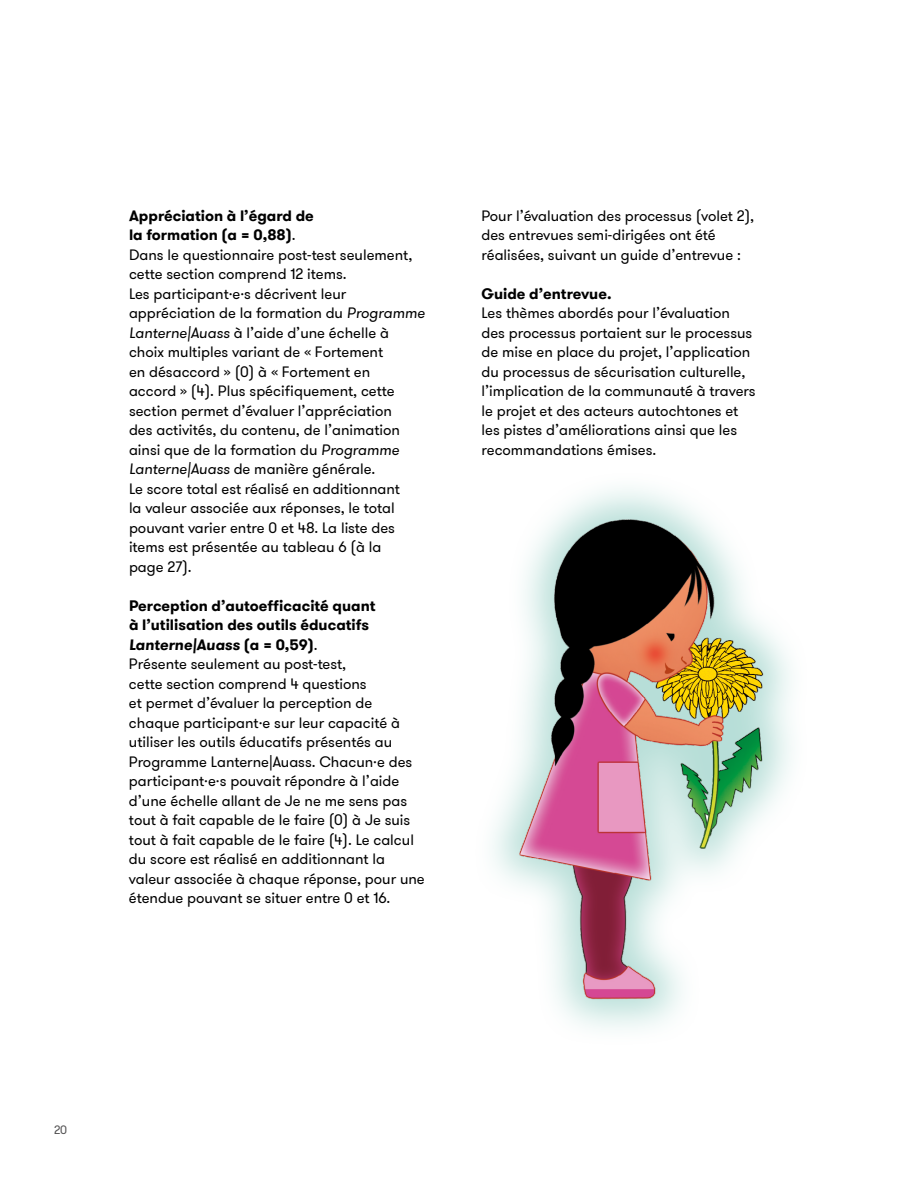
<style>
.page{position:relative;width:918px;height:1188px;background:#fff}
.page>*{position:absolute;margin:0;border:0;box-sizing:border-box;transform-origin:0 0}
.t1{font:15px/19.5px "GT Walsheim";color:#000}
.t2{font:700 15px "GT Walsheim";color:#000}
.t3{font:12px "GT Walsheim";color:#535253}
.s1{font-weight:700}
.s2{font-style:italic}
</style>
<div class="page">
<div style="left:473px;top:471px;width:336px;height:575px;background:#a0d4cb;opacity:.75"></div>
<img style="left:507px;top:492px;width:263px;height:554px">
<p class="t1" style="left:129px;top:206px;width:298px"><span class="s1">Appréciation à l’égard de<br>la formation (a = 0,88)</span>.<br>Dans le questionnaire post-test seulement, cette section comprend 12 items.<br>Les participant·e·s décrivent leur appréciation de la formation du <span class="s2">Programme Lanterne|Auass</span> à l’aide d’une échelle à choix multiples variant de « Fortement<br>en désaccord » (0) à « Fortement en<br>accord » (4). Plus spécifiquement, cette section permet d’évaluer l’appréciation<br>des activités, du contenu, de l’animation ainsi que de la formation du <span class="s2">Programme Lanterne|Auass</span> de manière générale.<br>Le score total est réalisé en additionnant<br>la valeur associée aux réponses, le total pouvant varier entre 0 et 48. La liste des items est présentée au tableau 6 (à la<br>page 27).</p>
<p class="t1" style="left:129px;top:596px;width:297px"><span class="s1">Perception d’autoefficacité quant<br>à l’utilisation des outils éducatifs Lanterne|Auass (a = 0,59)</span>.<br>Présente seulement au post-test,<br>cette section comprend 4 questions<br>et permet d’évaluer la perception de chaque participant·e sur leur capacité à utiliser les outils éducatifs présentés au Programme Lanterne|Auass. Chacun·e des participant·e·s pouvait répondre à l’aide d’une échelle allant de Je ne me sens pas tout à fait capable de le faire (0) à Je suis tout à fait capable de le faire (4). Le calcul du score est réalisé en additionnant la valeur associée à chaque réponse, pour une étendue pouvant se situer entre 0 et 16.</p>
<p class="t1" style="left:481px;top:206px;width:274px">Pour l’évaluation des processus (volet 2), des entrevues semi-dirigées ont été réalisées, suivant un guide d’entrevue :</p>
<p class="t2" style="left:481px;top:284px;width:132px">Guide d’entrevue.</p>
<p class="t1" style="left:481px;top:304px;width:276px">Les thèmes abordés pour l’évaluation des processus portaient sur le processus de mise en place du projet, l’application du processus de sécurisation culturelle, l’implication de la communauté à travers le projet et des acteurs autochtones et les pistes d’améliorations ainsi que les recommandations émises.</p>
<p class="t3" style="left:54px;top:1122px;width:15px">20</p>
</div>
